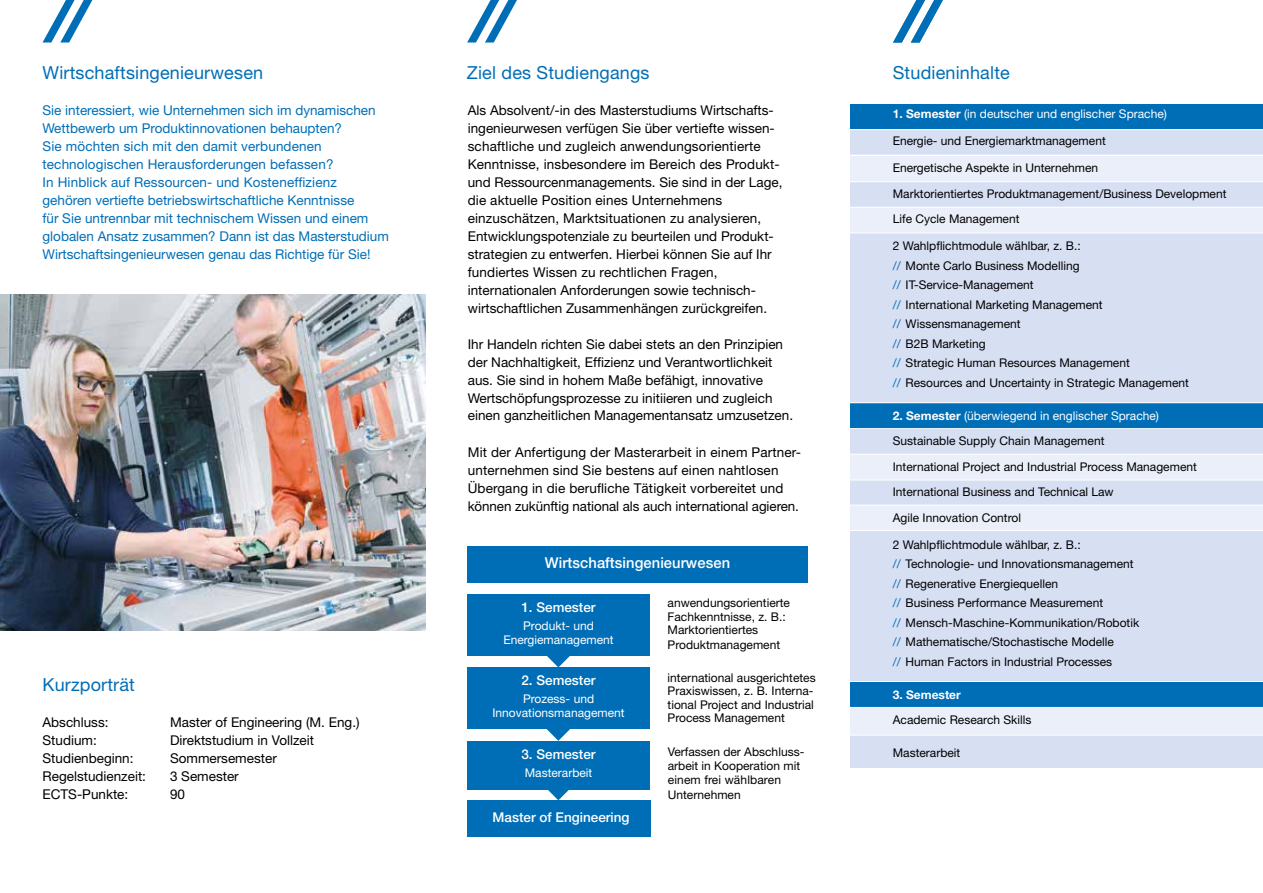
<style>
.page{position:relative;width:1263px;height:893px;background:#fff}
.page>*{position:absolute;margin:0;border:0;box-sizing:border-box;transform-origin:0 0}
.t1{font:18px "Helvetica Neue LT Pro";letter-spacing:.01em;color:#006eb7}
.t2{font:500 15px "Helvetica Neue LT Pro";letter-spacing:.005em;color:#fff}
.t3{font:13.5px/18px "Helvetica Neue LT Pro";color:#000}
.t4{font:13.5px/18px "Helvetica Neue LT Pro";color:#006eb7}
.t5{font:500 13.5px "Helvetica Neue LT Pro";color:#fff}
.t6{font:12px/19.5px "Helvetica Neue LT Pro";color:#000}
.t7{font:12px/13.5px "Helvetica Neue LT Pro";color:#fff;text-align:center}
.t8{font:700 12px "Helvetica Neue LT Pro";color:#fff}
.s1{font-weight:700}
.s2{color:#006eb7}
.s3{font-weight:700;color:#fff}
.s4{color:#fff}
</style>
<div class="page">
<div style="left:850px;top:735px;width:413px;height:33px;background:#d7dff3"></div>
<svg style="left:893px;top:0;width:50px;height:43px"></svg>
<svg style="left:467px;top:0;width:50px;height:43px"></svg>
<svg style="left:43px;top:0;width:49px;height:43px"></svg>
<div style="left:850px;top:104px;width:413px;height:26px;background:#006eb7"></div>
<div style="left:850px;top:129px;width:413px;height:26px;background:#d7dff3"></div>
<div style="left:850px;top:182px;width:413px;height:25px;background:#d7dff3"></div>
<div style="left:850px;top:233px;width:413px;height:179px;background:#d7dff3"></div>
<div style="left:850px;top:428px;width:413px;height:26px;background:#d7dff3"></div>
<div style="left:850px;top:480px;width:413px;height:26px;background:#d7dff3"></div>
<div style="left:850px;top:531px;width:413px;height:150px;background:#d7dff3"></div>
<div style="left:850px;top:454px;width:413px;height:26px;background:#ebeff9"></div>
<div style="left:850px;top:505px;width:413px;height:26px;background:#ebeff9"></div>
<div style="left:850px;top:156px;width:413px;height:25px;background:#ebeff9"></div>
<div style="left:850px;top:207px;width:413px;height:26px;background:#ebeff9"></div>
<div style="left:850px;top:702px;width:413px;height:33px;background:#ebeff9"></div>
<div style="left:850px;top:682px;width:413px;height:26px;background:#006eb7"></div>
<svg style="left:547px;top:656px;width:23px;height:11px"></svg>
<svg style="left:546px;top:729px;width:24px;height:71px"></svg>
<div style="left:467px;top:594px;width:183px;height:62px;background:#006eb7"></div>
<div style="left:467px;top:667px;width:183px;height:62px;background:#006eb7"></div>
<div style="left:467px;top:741px;width:183px;height:49px;background:#006eb7"></div>
<div style="left:468px;top:546px;width:340px;height:36px;background:#006eb7"></div>
<div style="left:467px;top:800px;width:183px;height:36px;background:#006eb7"></div>
<hr style="left:846px;top:129px;width:417px;height:1px;background:#fff">
<hr style="left:846px;top:207px;width:417px;height:1px;background:#fff">
<hr style="left:846px;top:233px;width:417px;height:1px;background:#fff">
<img style="left:0;top:295px;width:425px;height:336px">
<div style="left:850px;top:403px;width:413px;height:26px;background:#006eb7"></div>
<hr style="left:844px;top:402px;width:419px;height:1px;background:#fff">
<hr style="left:844px;top:428px;width:419px;height:1px;background:#fff">
<hr style="left:848px;top:454px;width:415px;height:1px;background:#fff">
<hr style="left:848px;top:480px;width:415px;height:1px;background:#fff">
<hr style="left:848px;top:505px;width:415px;height:1px;background:#fff">
<hr style="left:848px;top:530px;width:415px;height:1px;background:#fff">
<hr style="left:848px;top:735px;width:415px;height:1px;background:#fff">
<hr style="left:848px;top:707px;width:415px;height:1px;background:#fff">
<h1 class="t1" style="left:43px;top:61px;width:222px">Wirtschaftsingenieurwesen</h1>
<h1 class="t1" style="left:467px;top:61px;width:184px">Ziel des Studiengangs</h1>
<h1 class="t1" style="left:893px;top:61px;width:119px">Studieninhalte</h1>
<p class="t4" style="left:43px;top:100px;width:348px">Sie interessiert, wie Unternehmen sich im dynamischen Wettbewerb um Produktinnovationen behaupten?<br>Sie möchten sich mit den damit verbundenen technologischen Herausforderungen befassen?<br>In Hinblick auf Ressourcen- und Kosteneffizienz gehören vertiefte betriebswirtschaftliche Kenntnisse<br>für Sie untrennbar mit technischem Wissen und einem globalen Ansatz zusammen? Dann ist das Masterstudium Wirtschaftsingenieurwesen genau das Richtige für Sie!</p>
<h1 class="t1" style="left:43px;top:673px;width:94px">Kurzporträt</h1>
<p class="t3" style="left:43px;top:712px;width:68px">Abschluss:</p>
<p class="t3" style="left:170px;top:712px;width:191px">Master of Engineering (M. Eng.)</p>
<p class="t3" style="left:43px;top:730px;width:56px">Studium:</p>
<p class="t3" style="left:170px;top:730px;width:146px">Direktstudium in Vollzeit</p>
<p class="t3" style="left:43px;top:748px;width:93px">Studienbeginn:</p>
<p class="t3" style="left:170px;top:748px;width:108px">Sommersemester</p>
<p class="t3" style="left:43px;top:766px;width:105px">Regelstudienzeit:</p>
<p class="t3" style="left:170px;top:766px;width:70px">3 Semester</p>
<p class="t3" style="left:43px;top:784px;width:87px">ECTS-Punkte:</p>
<p class="t3" style="left:170px;top:784px;width:17px">90</p>
<p class="t3" style="left:468px;top:100px;width:316px">Als Absolvent/-in des Masterstudiums Wirtschafts&shy;ingenieurwesen verfügen Sie über vertiefte wissen&shy;schaftliche und zugleich anwendungsorientierte Kenntnisse, insbesondere im Bereich des Produkt&shy;und Ressourcenmanagements. Sie sind in der Lage, die aktuelle Position eines Unternehmens einzuschätzen, Marktsituationen zu analysieren, Entwicklungspotenziale zu beurteilen und Produkt&shy;strategien zu entwerfen. Hierbei können Sie auf Ihr fundiertes Wissen zu rechtlichen Fragen, internationalen Anforderungen sowie technisch&shy;wirtschaftlichen Zusammenhängen zurückgreifen.</p>
<p class="t3" style="left:468px;top:334px;width:327px">Ihr Handeln richten Sie dabei stets an den Prinzipien der Nachhaltigkeit, Effizienz und Verantwortlichkeit aus. Sie sind in hohem Maße befähigt, innovative Wertschöpfungsprozesse zu initiieren und zugleich einen ganzheitlichen Managementansatz umzusetzen.</p>
<p class="t3" style="left:468px;top:442px;width:335px">Mit der Anfertigung der Masterarbeit in einem Partner&shy;unternehmen sind Sie bestens auf einen nahtlosen Übergang in die berufliche Tätigkeit vorbereitet und können zukünftig national als auch international agieren.</p>
<p class="t2" style="left:545px;top:554px;width:187px">Wirtschaftsingenieurwesen</p>
<p class="t5" style="left:521px;top:599px;width:76px">1. Semester</p>
<p class="t7" style="left:503px;top:619px;width:112px">Produkt- und<br>Energiemanagement</p>
<p class="t5" style="left:521px;top:672px;width:76px">2. Semester</p>
<p class="t7" style="left:492px;top:692px;width:134px">Prozess- und<br>Innovationsmanagement</p>
<p class="t5" style="left:521px;top:746px;width:76px">3. Semester</p>
<p class="t7" style="left:525px;top:765px;width:69px">Masterarbeit</p>
<p class="t5" style="left:493px;top:809px;width:139px">Master of Engineering</p>
<p class="t6" style="left:668px;top:596px;width:124px;line-height:13.8px">anwendungsorientierte<br>Fachkenntnisse, z. B.:<br>Marktorientiertes<br>Produktmanagement</p>
<p class="t6" style="left:668px;top:670px;width:150px;line-height:13.5px">international ausgerichtetes<br>Praxiswissen, z. B. Interna&shy;tional Project and Industrial<br>Process Management</p>
<p class="t6" style="left:668px;top:744px;width:138px;line-height:14.4px">Verfassen der Abschluss&shy;arbeit in Kooperation mit einem frei wählbaren<br>Unternehmen</p>
<p class="t7" style="left:893px;top:107px;width:276px"><span class="s1">1. Semester</span> (in deutscher und englischer Sprache)</p>
<p class="t6" style="left:893px;top:131px;width:214px">Energie- und Energiemarktmanagement</p>
<p class="t6" style="left:893px;top:155px;width:335px;line-height:25.5px">Energetische Aspekte in Unternehmen<br>Marktorientiertes Produktmanagement/Business Development<br>Life Cycle Management</p>
<p class="t6" style="left:893px;top:236px;width:298px">2 Wahlpflichtmodule wählbar, z. B.:<br><span class="s2">//</span> Monte Carlo Business Modelling<br><span class="s2">//</span> IT-Service-Management<br><span class="s2">//</span> International Marketing Management<br><span class="s2">//</span> Wissensmanagement<br><span class="s2">//</span> B2B Marketing<br><span class="s2">//</span> Strategic Human Resources Management<br><span class="s2">//</span> Resources and Uncertainty in Strategic Management</p>
<p class="t6" style="left:893px;top:402px;width:306px;line-height:25.5px"><span class="s3">2. Semester</span> <span class="s4">(überwiegend in englischer Sprache)<br></span>Sustainable Supply Chain Management<br>International Project and Industrial Process Management International Business and Technical Law<br>Agile Innovation Control</p>
<p class="t6" style="left:893px;top:534px;width:248px">2 Wahlpflichtmodule wählbar, z. B.:<br><span class="s2">//</span> Technologie- und Innovationsmanagement <span class="s2">//</span> Regenerative Energiequellen<br><span class="s2">//</span> Business Performance Measurement<br><span class="s2">//</span> Mensch-Maschine-Kommunikation/Robotik <span class="s2">//</span> Mathematische/Stochastische Modelle<br><span class="s2">//</span> Human Factors in Industrial Processes</p>
<p class="t8" style="left:893px;top:687px;width:70px">3. Semester</p>
<p class="t6" style="left:893px;top:710px;width:140px">Academic Research Skills</p>
<p class="t6" style="left:893px;top:743px;width:69px">Masterarbeit</p>
</div>
